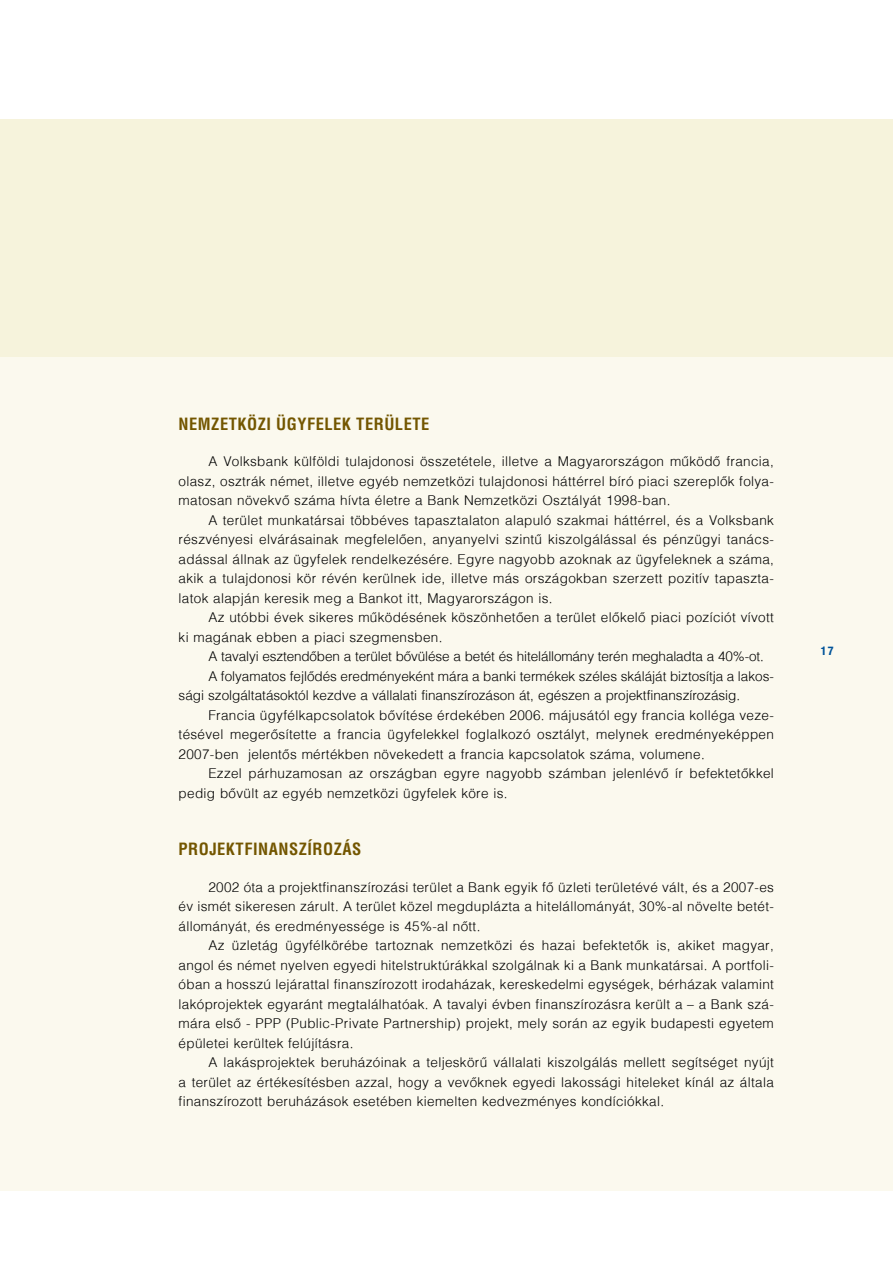
<style>
.page{position:relative;width:893px;height:1263px;background:#fff}
.page>*{position:absolute;margin:0;border:0;box-sizing:border-box;transform-origin:0 0}
.t1{font:700 condensed 16.5px "H Helvetica";letter-spacing:.03em;color:#735600}
.t2{font:300 13.5px/19.5px "H Helvetica";letter-spacing:.025em;color:#000;text-align:justify}
.t3{font:300 13.5px "H Helvetica";color:#000}
.t4{font:300 13.5px "H Helvetica";letter-spacing:-.01em;color:#000}
.t5{font:700 condensed 12px "Helvetica Neue";color:#005399}
</style>
<div class="page">
<div style="left:0;top:119px;width:893px;height:238px;background:#f6f3dc"></div>
<div style="left:0;top:357px;width:893px;height:834px;background:#fbf9ee"></div>
<p class="t1" style="left:179px;top:414px;width:21px">NEMZETKÖZI</p>
<p class="t1" style="left:276px;top:414px;width:11px">ÜGY</p>
<p class="t1" style="left:307px;top:414px;width:19px">FELEK</p>
<p class="t1" style="left:356px;top:414px;width:48px">TERÜLETE</p>
<p class="t2" style="left:179px;top:452px;width:597px;text-indent:30px">A Volksbank külföldi tulajdonosi összetétele, illetve a Magyarországon működő francia, olasz, osztrák német, illetve egyéb nemzetközi tulajdonosi háttérrel bíró piaci szereplők folya&shy;matosan növekvő száma hívta életre a Bank Nemzetközi Osztályát 1998-ban.</p>
<p class="t2" style="left:179px;top:510px;width:597px;text-indent:30px">A terület munkatársai többéves tapasztalaton alapuló szakmai háttérrel, és a Volksbank részvényesi elvárásainak megfelelően, anyanyelvi szintű kiszolgálással és pénzügyi tanács&shy;adással állnak az ügyfelek rendelkezésére. Egyre nagyobb azoknak az ügyfeleknek a száma, akik a tulajdonosi kör révén kerülnek ide, illetve más országokban szerzett pozitív tapaszta&shy;latok alapján keresik meg a Bankot itt, Magyarországon is.</p>
<p class="t2" style="left:179px;top:607px;width:597px;text-indent:30px">Az utóbbi évek sikeres működésének köszönhetően a terület előkelő piaci pozíciót vívott ki magának ebben a piaci szegmensben.</p>
<p class="t4" style="left:208px;top:648px;width:557px">A tavalyi esztendőben a terület bővülése a betét és hitelállomány terén meghaladta a 40%-ot.</p>
<p class="t3" style="left:208px;top:668px;width:567px">A folyamatos fejlődés eredményeként mára a banki termékek széles skáláját biztosítja a lakos-</p>
<p class="t3" style="left:179px;top:687px;width:563px">sági szolgáltatásoktól kezdve a vállalati finanszírozáson át, egészen a projektfinanszírozásig.</p>
<p class="t2" style="left:208px;top:705px;width:567px">Francia ügyfélkapcsolatok bővítése érdekében 2006. májusától egy francia kolléga veze-</p>
<p class="t2" style="left:179px;top:724px;width:597px">tésével megerősítette a francia ügyfelekkel foglalkozó osztályt, melynek eredményeképpen</p>
<p class="t2" style="left:179px;top:744px;width:528px">2007-ben jelentős mértékben növekedett a francia kapcsolatok száma, volumene.</p>
<p class="t2" style="left:208px;top:763px;width:567px">Ezzel párhuzamosan az országban egyre nagyobb számban jelenlévő ír befektetőkkel</p>
<p class="t2" style="left:179px;top:783px;width:331px">pedig bővült az egyéb nemzetközi ügyfelek köre is.</p>
<p class="t1" style="left:179px;top:839px;width:85px">PROJEKTFINANSZÍROZÁS</p>
<p class="t2" style="left:179px;top:877px;width:597px;text-indent:30px">2002 óta a projektfinanszírozási terület a Bank egyik fő üzleti területévé vált, és a 2007-es év ismét sikeresen zárult. A terület közel megduplázta a hitelállományát, 30%-al növelte betét&shy;állományát, és eredményessége is 45%-al nőtt.</p>
<p class="t2" style="left:179px;top:935px;width:597px;text-indent:30px">Az üzletág ügyfélkörébe tartoznak nemzetközi és hazai befektetők is, akiket magyar, angol és német nyelven egyedi hitelstruktúrákkal szolgálnak ki a Bank munkatársai. A portfoli&shy;óban a hosszú lejárattal finanszírozott irodaházak, kereskedelmi egységek, bérházak valamint lakóprojektek egyaránt megtalálhatóak. A tavalyi évben finanszírozásra került a – a Bank szá&shy;mára első - PPP (Public-Private Partnership) projekt, mely során az egyik budapesti egyetem épületei kerültek felújításra.</p>
<p class="t2" style="left:179px;top:1052px;width:597px;text-indent:30px">A lakásprojektek beruházóinak a teljeskörű vállalati kiszolgálás mellett segítséget nyújt a terület az értékesítésben azzal, hogy a vevőknek egyedi lakossági hiteleket kínál az általa finanszírozott beruházások esetében kiemelten kedvezményes kondíciókkal.</p>
<p class="t5" style="left:821px;top:643px;width:14px">17</p>
</div>
